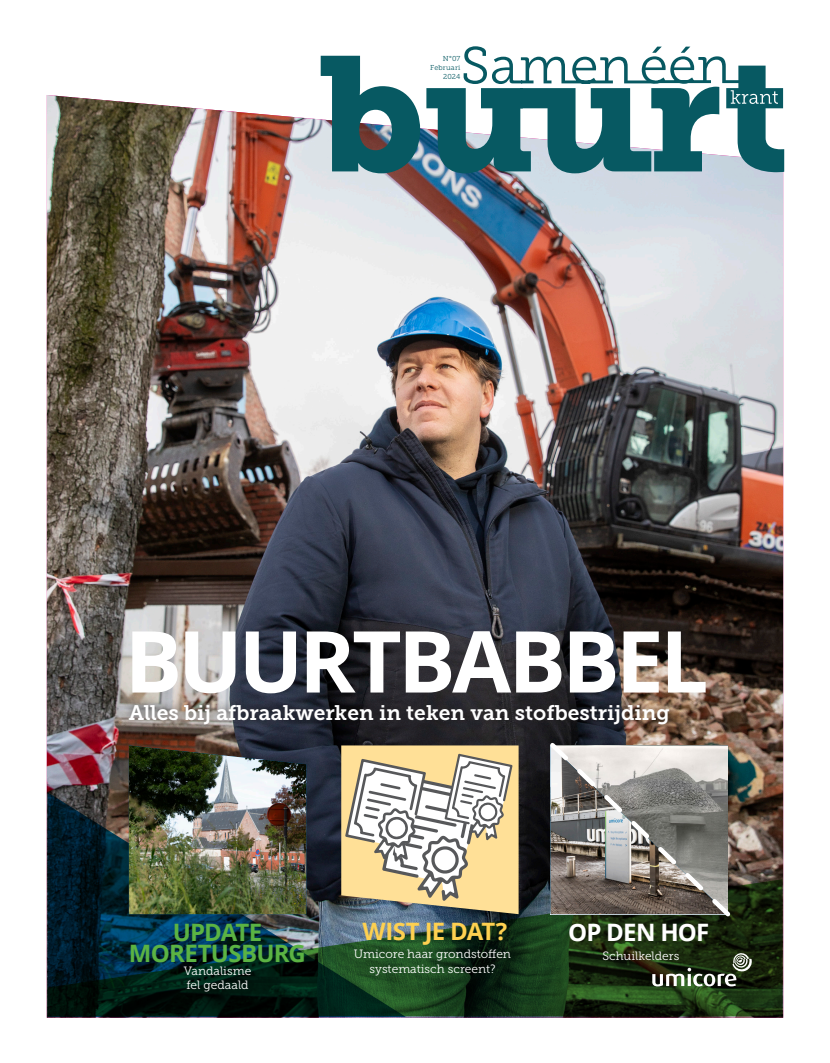
<style>
.page{position:relative;width:830px;height:1063px;background:#fff}
.page>*{position:absolute;margin:0;border:0;box-sizing:border-box;transform-origin:0 0}
.t1{font:700 85.5px "Open Sans";letter-spacing:-.045em;color:#fff}
.t2{font:700 24px/21px "Open Sans";letter-spacing:-.035em;color:#5bb343;text-align:center}
.t3{font:700 24px "Open Sans";letter-spacing:-.03em;color:#fed050}
.t4{font:700 24px "Open Sans";letter-spacing:-.035em;color:#fff}
.t5{font:21px "Museo Slab 700";color:#fff}
.t6{font:12px "Museo Slab 300";color:#fff}
.t7{font:7.2px "Museo Slab 300";letter-spacing:.025em;color:#075962}
</style>
<div class="page">
<img style="left:47px;top:95px;width:735px;height:923px">
<div style="left:121px;top:696px;width:556px;height:37px;background:#231f20;opacity:.75"></div>
<svg style="left:406px;top:879px;width:376px;height:137px;background:#1a3318"></svg>
<svg style="left:652px;top:953px;width:99px;height:33px;background:#48543e"></svg>
<svg style="left:48px;top:792px;width:358px;height:225px;background:#102c30"></svg>
<svg style="left:464px;top:46px;width:227px;height:10px"></svg>
<svg style="left:320px;top:56px;width:463px;height:117px;fill:#0d5962"></svg>
<img style="left:129px;top:745px;width:177px;height:169px">
<img style="left:546px;top:739px;width:188px;height:182px">
<svg style="left:341px;top:745px;width:177px;height:169px"></svg>
<p class="t7" style="left:442px;top:55px;width:19px">N°07</p>
<p class="t7" style="left:430px;top:64px;width:32px">Februari</p>
<p class="t7" style="left:443px;top:72px;width:19px">2024</p>
<p class="t1" style="left:125px;top:601px;width:585px">BUURTBABBEL</p>
<p class="t5" style="left:129px;top:701px;width:542px">Alles bij afbraakwerken in teken van stofbestrijding</p>
<p class="t2" style="left:129px;top:921px;width:178px">UPDATE<br>MORETUSBURG</p>
<p class="t3" style="left:362px;top:914px;width:146px">WIST JE DAT?</p>
<p class="t4" style="left:567px;top:915px;width:143px">OP DEN HOF</p>
<p class="t6" style="left:354px;top:948px;width:158px">Umicore haar grondstoffen</p>
<p class="t6" style="left:602px;top:949px;width:78px">Schuilkelders</p>
<p class="t6" style="left:184px;top:964px;width:69px">Vandalisme</p>
<p class="t6" style="left:369px;top:962px;width:127px">systematisch screent?</p>
<p class="t6" style="left:186px;top:979px;width:64px">fel gedaald</p>
</div>
